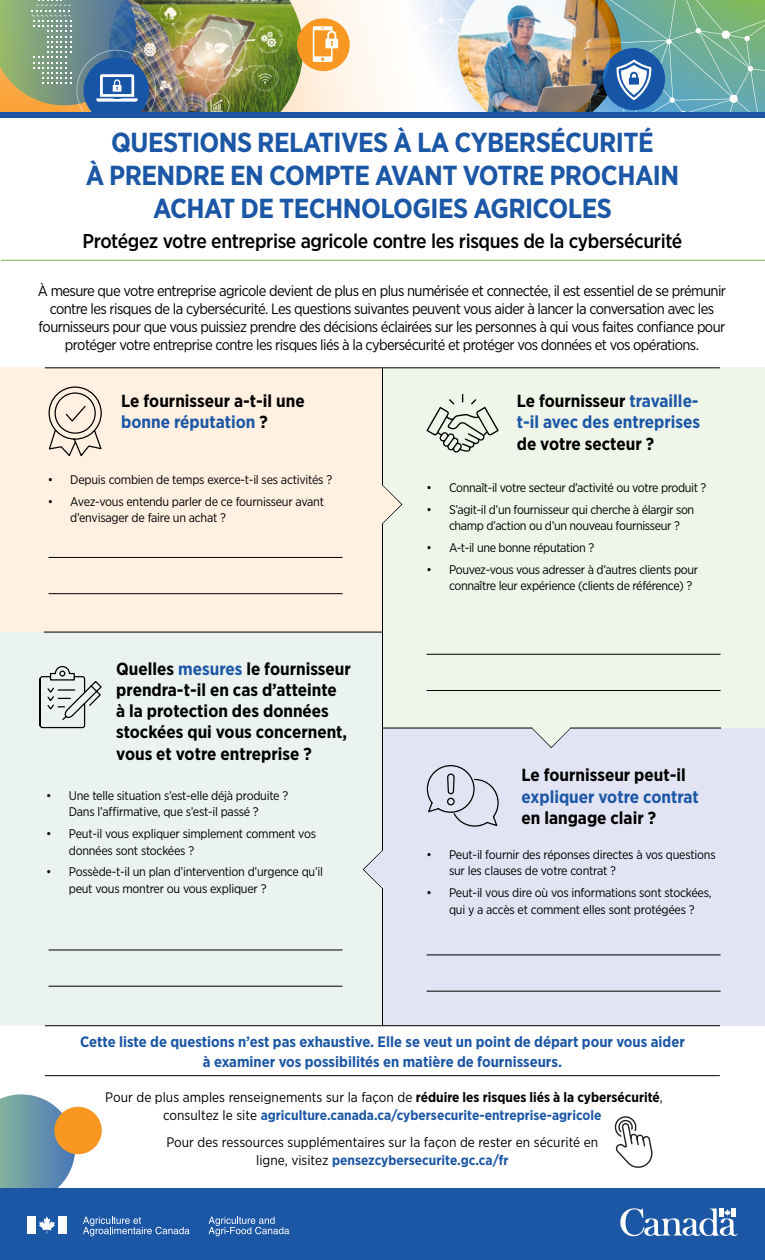
<style>
.page{position:relative;width:765px;height:1260px;background:#fff}
.page>*{position:absolute;margin:0;border:0;box-sizing:border-box;transform-origin:0 0}
.t1{font:700 27.5px/33px "Gotham Narrow";letter-spacing:-.02em;color:#1c57a6;text-align:center}
.t2{font:500 20px "Gotham Narrow";letter-spacing:-.02em;color:#000}
.t3{font:700 17.5px/21.2px "Gotham Narrow";color:#000}
.t4{font:700 17.5px/21.2px "Gotham Narrow";color:#1c57a6}
.t5{font:15px/18px "Gotham Narrow";letter-spacing:-.04em;color:#000;text-align:center}
.t6{font:700 15px/20px "Gotham Narrow";color:#1c57a6;text-align:center}
.t7{font:13.75px/18.8px "Gotham Narrow";color:#000;text-align:center}
.t8{font:12.5px/16.2px "Gotham Narrow";letter-spacing:-.02em;color:#000}
.s1{color:#1c57a6}
.s2{color:#000}
.s3{font-weight:700}
.s4{font-weight:700;color:#1c57a6}
</style>
<div class="page">
<div style="left:383px;top:367px;width:382px;height:373px;background:#eff5e9"></div>
<div style="left:383px;top:728px;width:382px;height:298px;background:#e2e4f3"></div>
<div style="left:0;top:367px;width:382px;height:277px;background:#fff0e1"></div>
<div style="left:0;top:632px;width:382px;height:394px;background:#ebf3f1"></div>
<svg style="left:0;top:1094px;width:75px;height:95px;background:#7aa3b1"></svg>
<svg style="left:652px;top:0;width:113px;height:112px;background:#75b29d"></svg>
<svg style="left:303px;top:0;width:155px;height:112px"></svg>
<div style="left:0;top:1189px;width:765px;height:71px;background:#1c57a6"></div>
<img style="left:149px;top:0;width:154px;height:112px">
<div style="left:297px;top:18px;width:53px;height:53px;background:#f89721;border-radius:50%"></div>
<svg style="left:313px;top:26px;width:25px;height:36px"></svg>
<div style="left:603px;top:48px;width:62px;height:62px;background:#1756a7;border-radius:50%"></div>
<svg style="left:0;top:0;width:149px;height:112px;background:#77908a"></svg>
<svg style="left:620px;top:1208px;width:118px;height:29px"></svg>
<hr style="left:1px;top:260px;width:764px;height:1px;background:#98c46f">
<img style="left:458px;top:0;width:194px;height:112px">
<div style="left:0;top:112px;width:765px;height:6px;background:#1c57a6"></div>
<div style="left:54px;top:1107px;width:48px;height:47px;background:#f89721;border-radius:50%"></div>
<hr style="left:382px;top:368px;width:1px;height:658px;background:#000">
<hr style="left:44px;top:632px;width:339px;height:1px;background:#000">
<hr style="left:382px;top:728px;width:339px;height:1px;background:#000">
<svg style="left:382px;top:485px;width:20px;height:39px"></svg>
<svg style="left:363px;top:850px;width:20px;height:39px"></svg>
<hr style="left:45px;top:1026px;width:675px;height:1px;background:#000">
<hr style="left:45px;top:368px;width:675px;height:1px;background:#000">
<hr style="left:45px;top:1075px;width:675px;height:1px;background:#000">
<svg style="left:532px;top:727px;width:39px;height:21px"></svg>
<svg style="left:426px;top:394px;width:73px;height:59px"></svg>
<svg style="left:426px;top:765px;width:73px;height:62px"></svg>
<svg style="left:48px;top:386px;width:54px;height:71px"></svg>
<svg style="left:39px;top:666px;width:63px;height:63px"></svg>
<svg style="left:614px;top:1116px;width:39px;height:52px"></svg>
<hr style="left:49px;top:557px;width:294px;height:1px;background:#000">
<hr style="left:49px;top:950px;width:294px;height:1px;background:#000">
<hr style="left:427px;top:955px;width:294px;height:1px;background:#000">
<hr style="left:427px;top:654px;width:294px;height:1px;background:#000">
<hr style="left:49px;top:593px;width:294px;height:1px;background:#000">
<hr style="left:49px;top:986px;width:294px;height:1px;background:#000">
<hr style="left:427px;top:991px;width:294px;height:1px;background:#000">
<hr style="left:427px;top:690px;width:294px;height:1px;background:#000">
<svg style="left:39px;top:1216px;width:16px;height:18px"></svg>
<div style="left:28px;top:1216px;width:8px;height:18px;background:#fff"></div>
<div style="left:58px;top:1216px;width:8px;height:18px;background:#fff"></div>
<svg style="left:209px;top:1217px;width:80px;height:19px"></svg>
<svg style="left:83px;top:1217px;width:107px;height:19px"></svg>
<h1 class="t1" style="left:86px;top:126px;width:595px">QUESTIONS RELATIVES À LA CYBERSÉCURITÉ<br>À PRENDRE EN COMPTE AVANT VOTRE PROCHAIN<br>ACHAT DE TECHNOLOGIES AGRICOLES</h1>
<h2 class="t2" style="left:83px;top:228px;width:601px">Protégez votre entreprise agricole contre les risques de la cybersécurité</h2>
<p class="t5" style="left:38px;top:281px;width:690px">À mesure que votre entreprise agricole devient de plus en plus numérisée et connectée, il est essentiel de se prémunir contre les risques de la cybersécurité. Les questions suivantes peuvent vous aider à lancer la conversation avec les fournisseurs pour que vous puissiez prendre des décisions éclairées sur les personnes à qui vous faites confiance pour protéger votre entreprise contre les risques liés à la cybersécurité et protéger vos données et vos opérations.</p>
<h3 class="t3" style="left:121px;top:390px;width:185px">Le fournisseur a-t-il une <span class="s1">bonne réputation</span> ?</h3>
<p class="t8" style="left:48px;top:471px;width:286px">• Depuis combien de temps exerce-t-il ses activités ?</p>
<p class="t8" style="left:70px;top:493px;width:255px;text-indent:-22px">• Avez-vous entendu parler de ce fournisseur avant d’envisager de faire un achat ?</p>
<h3 class="t3" style="left:116px;top:658px;width:236px">Quelles <span class="s1">mesures</span> le fournisseur prendra-t-il en cas d’atteinte<br>à la protection des données stockées qui vous concernent, vous et votre entreprise ?</h3>
<p class="t8" style="left:46px;top:787px;width:243px;text-align:center">• Une telle situation s’est-elle déjà produite ?<br>Dans l’affirmative, que s’est-il passé ?</p>
<p class="t8" style="left:69px;top:826px;width:249px;text-indent:-22px">• Peut-il vous expliquer simplement comment vos données sont stockées ?</p>
<p class="t8" style="left:69px;top:864px;width:256px;text-indent:-22px">• Possède-t-il un plan d’intervention d’urgence qu’il peut vous montrer ou vous expliquer ?</p>
<h3 class="t4" style="left:517px;top:390px;width:185px"><span class="s2">Le fournisseur</span> travaille&shy;t-il avec des entreprises</h3>
<h3 class="t3" style="left:517px;top:433px;width:139px">de votre secteur ?</h3>
<p class="t8" style="left:427px;top:479px;width:281px">• Connaît-il votre secteur d’activité ou votre produit ?</p>
<p class="t8" style="left:449px;top:501px;width:247px;text-indent:-22px">• S’agit-il d’un fournisseur qui cherche à élargir son champ d’action ou d’un nouveau fournisseur ?</p>
<p class="t8" style="left:427px;top:539px;width:169px">• A-t-il une bonne réputation ?</p>
<p class="t8" style="left:449px;top:561px;width:251px;text-indent:-22px">• Pouvez-vous vous adresser à d’autres clients pour connaître leur expérience (clients de référence) ?</p>
<h3 class="t3" style="left:522px;top:764px;width:166px">Le fournisseur peut-il</h3>
<h3 class="t4" style="left:522px;top:786px;width:179px">expliquer votre contrat</h3>
<h3 class="t3" style="left:522px;top:807px;width:136px">en langage clair ?</h3>
<p class="t8" style="left:449px;top:846px;width:268px;text-indent:-22px">• Peut-il fournir des réponses directes à vos questions sur les clauses de votre contrat ?</p>
<p class="t8" style="left:427px;top:885px;width:287px;text-align:center">• Peut-il vous dire où vos informations sont stockées, qui y a accès et comment elles sont protégées ?</p>
<p class="t6" style="left:80px;top:1032px;width:606px">Cette liste de questions n’est pas exhaustive. Elle se veut un point de départ pour vous aider à examiner vos possibilités en matière de fournisseurs.</p>
<p class="t7" style="left:105px;top:1087px;width:559px">Pour de plus amples renseignements sur la façon de <span class="s3">réduire les risques liés à la cybersécurité</span>, consultez le site <span class="s4">agriculture.canada.ca/cybersecurite-entreprise-agricole</span></p>
<p class="t7" style="left:166px;top:1132px;width:433px">Pour des ressources supplémentaires sur la façon de rester en sécurité en ligne, visitez <span class="s4">pensezcybersecurite.gc.ca/fr</span></p>
</div>
